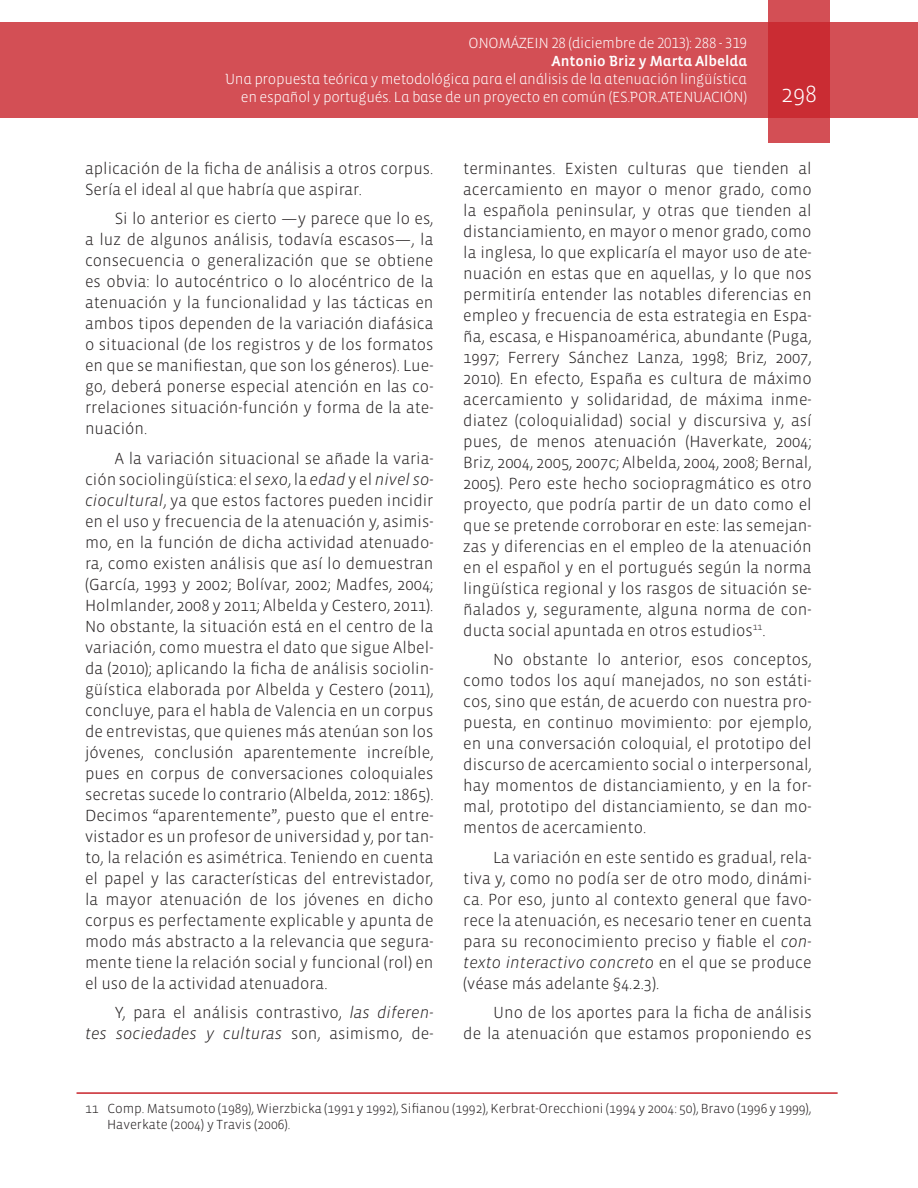
<style>
.page{position:relative;width:918px;height:1188px;background:#fff}
.page>*{position:absolute;margin:0;border:0;box-sizing:border-box;transform-origin:0 0}
.t1{font:300 24px "Vista Sans";color:#fff}
.Textos{font:300 16.5px/21px "Vista Sans";color:#231f20;text-align:justify}
.t2{font:300 15px/18px "Vista Sans Alt";letter-spacing:-.02em;color:#fff;text-align:right}
.t3{font:15px "Vista Sans Alt Med";color:#fff}
.Textos_figuras{font:300 13.5px "Vista Sans";color:#231f20}
.s1{font-style:italic}
</style>
<div class="page">
<div style="left:0;top:23px;width:918px;height:95px;background:#d34f55"></div>
<svg style="left:768px;top:0;width:62px;height:143px;background:#cc373e"></svg>
<hr style="left:77px;top:1092px;width:761px;height:2px;background:#c8242b">
<p class="t2" style="left:469px;top:35px;width:280px">ONOMÁZEIN 28 (diciembre de 2013): 288 - 319</p>
<p class="t3" style="left:552px;top:54px;width:197px">Antonio Briz y Marta Albelda</p>
<p class="t2" style="left:225px;top:71px;width:524px">Una propuesta teórica y metodológica para el análisis de la atenuación lingüística en español y portugués. La base de un proyecto en común (ES.POR.ATENUACIÓN)</p>
<h1 class="t1" style="left:781px;top:82px;width:37px">298</h1>
<p class="Textos" style="left:85px;top:158px;width:350px">aplicación de la ficha de análisis a otros corpus.<br>Sería el ideal al que habría que aspirar.</p>
<p class="Textos" style="left:85px;top:209px;width:350px;text-indent:30px">Si lo anterior es cierto —y parece que lo es, a luz de algunos análisis, todavía escasos—, la consecuencia o generalización que se obtiene es obvia: lo autocéntrico o lo alocéntrico de la atenuación y la funcionalidad y las tácticas en ambos tipos dependen de la variación diafásica o situacional (de los registros y de los formatos en que se manifiestan, que son los géneros). Lue&shy;go, deberá ponerse especial atención en las co&shy;rrelaciones situación-función y forma de la ate&shy;nuación.</p>
<p class="Textos" style="left:85px;top:448px;width:350px;text-indent:30px">A la variación situacional se añade la varia&shy;ción sociolingüística: el <span class="s1">sexo</span>, la <span class="s1">edad</span> y el <span class="s1">nivel so&shy;ciocultural</span>, ya que estos factores pueden incidir en el uso y frecuencia de la atenuación y, asimis&shy;mo, en la función de dicha actividad atenuado&shy;ra, como existen análisis que así lo demuestran (García, 1993 y 2002; Bolívar, 2002; Madfes, 2004; Holmlander, 2008 y 2011; Albelda y Cestero, 2011).<br>No obstante, la situación está en el centro de la variación, como muestra el dato que sigue Albel&shy;da (2010); aplicando la ficha de análisis sociolin&shy;güística elaborada por Albelda y Cestero (2011), concluye, para el habla de Valencia en un corpus de entrevistas, que quienes más atenúan son los jóvenes, conclusión aparentemente increíble, pues en corpus de conversaciones coloquiales secretas sucede lo contrario (Albelda, 2012: 1865).<br>Decimos “aparentemente”, puesto que el entre&shy;vistador es un profesor de universidad y, por tan&shy;to, la relación es asimétrica. Teniendo en cuenta el papel y las características del entrevistador, la mayor atenuación de los jóvenes en dicho corpus es perfectamente explicable y apunta de modo más abstracto a la relevancia que segura&shy;mente tiene la relación social y funcional (rol) en el uso de la actividad atenuadora.</p>
<p class="Textos" style="left:85px;top:1003px;width:350px;text-align:right">Y, para el análisis contrastivo, <span class="s1">las diferen-<br>tes sociedades y culturas</span> son, asimismo, de-</p>
<p class="Textos" style="left:463px;top:158px;width:350px">terminantes. Existen culturas que tienden al acercamiento en mayor o menor grado, como la española peninsular, y otras que tienden al distanciamiento, en mayor o menor grado, como la inglesa, lo que explicaría el mayor uso de ate&shy;nuación en estas que en aquellas, y lo que nos permitiría entender las notables diferencias en empleo y frecuencia de esta estrategia en Espa&shy;ña, escasa, e Hispanoamérica, abundante (Puga, 1997; Ferrery Sánchez Lanza, 1998; Briz, 2007, 2010). En efecto, España es cultura de máximo acercamiento y solidaridad, de máxima inme&shy;diatez (coloquialidad) social y discursiva y, así pues, de menos atenuación (Haverkate, 2004; Briz, 2004, 2005, 2007c; Albelda, 2004, 2008; Bernal, 2005). Pero este hecho sociopragmático es otro proyecto, que podría partir de un dato como el que se pretende corroborar en este: las semejan&shy;zas y diferencias en el empleo de la atenuación en el español y en el portugués según la norma lingüística regional y los rasgos de situación se&shy;ñalados y, seguramente, alguna norma de con&shy;ducta social apuntada en otros estudios<sup>11</sup>.</p>
<p class="Textos" style="left:463px;top:650px;width:350px;text-indent:30px">No obstante lo anterior, esos conceptos, como todos los aquí manejados, no son estáti&shy;cos, sino que están, de acuerdo con nuestra pro&shy;puesta, en continuo movimiento: por ejemplo, en una conversación coloquial, el prototipo del discurso de acercamiento social o interpersonal, hay momentos de distanciamiento, y en la for&shy;mal, prototipo del distanciamiento, se dan mo&shy;mentos de acercamiento.</p>
<p class="Textos" style="left:463px;top:847px;width:350px;text-indent:30px">La variación en este sentido es gradual, rela&shy;tiva y, como no podía ser de otro modo, dinámi&shy;ca. Por eso, junto al contexto general que favo&shy;rece la atenuación, es necesario tener en cuenta para su reconocimiento preciso y fiable el <span class="s1">con&shy;texto interactivo concreto</span> en el que se produce (véase más adelante §4.2.3).</p>
<p class="Textos" style="left:463px;top:1003px;width:350px;text-align:right">Uno de los aportes para la ficha de análisis<br>de la atenuación que estamos proponiendo es</p>
<p class="Textos_figuras" style="left:85px;top:1102px;width:728px">11 Comp. Matsumoto (1989), Wierzbicka (1991 y 1992), Sifianou (1992), Kerbrat-Orecchioni (1994 y 2004: 50), Bravo (1996 y 1999),</p>
<p class="Textos_figuras" style="left:107px;top:1118px;width:185px">Haverkate (2004) y Travis (2006).</p>
</div>
